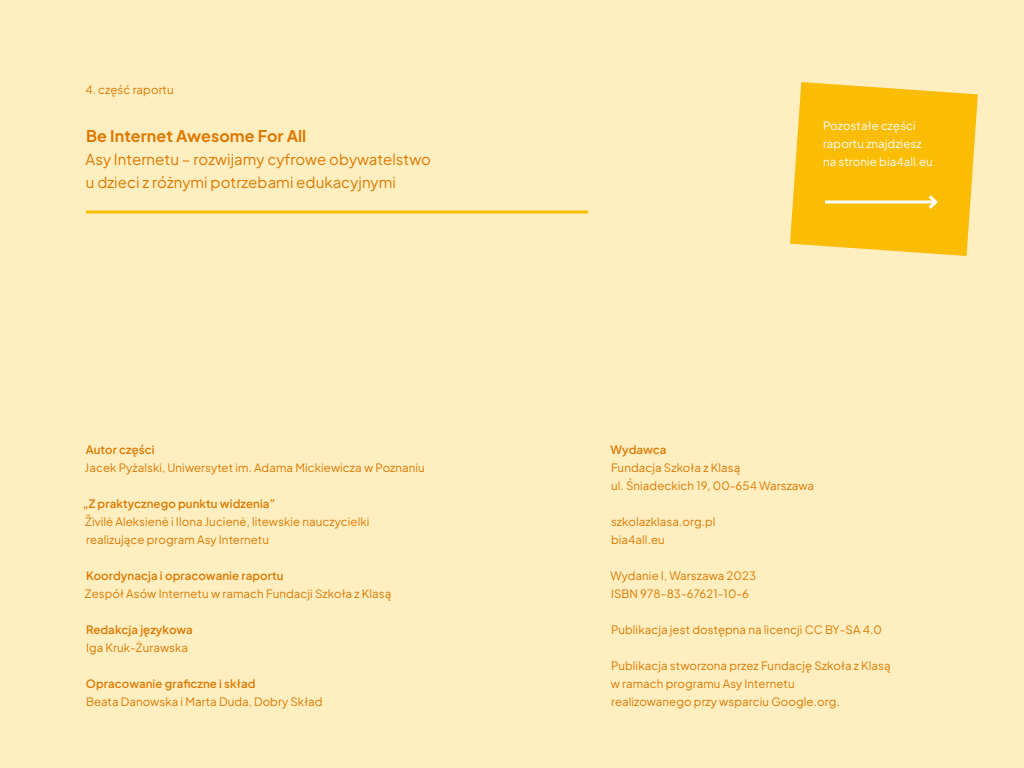
<style>
.page{position:relative;width:1024px;height:768px;background:#feeec0}
.page>*{position:absolute;margin:0;border:0;box-sizing:border-box;transform-origin:0 0}
.t1{font:700 16px "Plus Jakarta Sans";letter-spacing:.005em;color:#de7800}
.t2{font:15px/23px "Plus Jakarta Sans";letter-spacing:.005em;color:#de7800}
.body-info{font:11.5px/18px "Plus Jakarta Sans";letter-spacing:.005em;color:#de7800}
.body-info-2{font:600 11.5px/18px "Plus Jakarta Sans";letter-spacing:.005em;color:#de7800}
.body-info-3{font:11.5px/18px "Plus Jakarta Sans";letter-spacing:.005em;color:#fff}
.s1{font-weight:400}
.s2{font-weight:600}
</style>
<div class="page">
<svg style="left:790px;top:82px;width:188px;height:174px;background:#fbc21b"></svg>
<svg style="left:86px;top:210px;width:502px;height:4px;background:#fbc832"></svg>
<svg style="left:825px;top:200px;width:100px;height:4px"></svg>
<svg style="left:925px;top:192px;width:15px;height:20px"></svg>
<p class="body-info" style="left:85px;top:80px;width:90px">4. część raportu</p>
<p class="t1" style="left:86px;top:122px;width:222px">Be Internet Awesome For All</p>
<p class="t2" style="left:86px;top:146px;width:347px">Asy Internetu – rozwijamy cyfrowe obywatelstwo u dzieci z różnymi potrzebami edukacyjnymi</p>
<p class="body-info-2" style="left:86px;top:439px;width:70px">Autor części</p>
<p class="body-info" style="left:85px;top:458px;width:341px">Jacek Pyżalski, Uniwersytet im. Adama Mickiewicza w Poznaniu</p>
<p class="body-info-2" style="left:83px;top:493px;width:194px">„Z praktycznego punktu widzenia”</p>
<p class="body-info" style="left:85px;top:512px;width:286px">Živilė Aleksienė i Ilona Jucienė, litewskie nauczycielki realizujące program Asy Internetu</p>
<p class="body-info-2" style="left:86px;top:565px;width:199px">Koordynacja i opracowanie raportu</p>
<p class="body-info" style="left:85px;top:584px;width:308px">Zespół Asów Internetu w ramach Fundacji Szkoła z Klasą</p>
<p class="body-info-2" style="left:86px;top:619px;width:108px">Redakcja językowa<br><span class="s1">Iga Kruk-Żurawska</span></p>
<p class="body-info" style="left:86px;top:674px;width:238px"><span class="s2">Opracowanie graficzne i skład<br></span>Beata Danowska i Marta Duda, Dobry Skład</p>
<p class="body-info-3" style="left:823px;top:116px;width:111px">Pozostałe części raportu znajdziesz na stronie bia4all.eu</p>
<p class="body-info-2" style="left:611px;top:439px;width:58px">Wydawca</p>
<p class="body-info" style="left:611px;top:458px;width:131px">Fundacja Szkoła z Klasą</p>
<p class="body-info" style="left:611px;top:476px;width:205px">ul. Śniadeckich 19, 00-654 Warszawa</p>
<p class="body-info" style="left:611px;top:512px;width:106px">szkolazklasa.org.pl</p>
<p class="body-info" style="left:611px;top:530px;width:55px">bia4all.eu</p>
<p class="body-info" style="left:610px;top:566px;width:147px">Wydanie I, Warszawa 2023</p>
<p class="body-info" style="left:611px;top:584px;width:140px">ISBN 978-83-67621-10-6</p>
<p class="body-info" style="left:611px;top:620px;width:273px">Publikacja jest dostępna na licencji CC BY-SA 4.0</p>
<p class="body-info" style="left:611px;top:656px;width:281px">Publikacja stworzona przez Fundację Szkoła z Klasą w ramach programu Asy Internetu<br>realizowanego przy wsparciu Google.org.</p>
</div>
